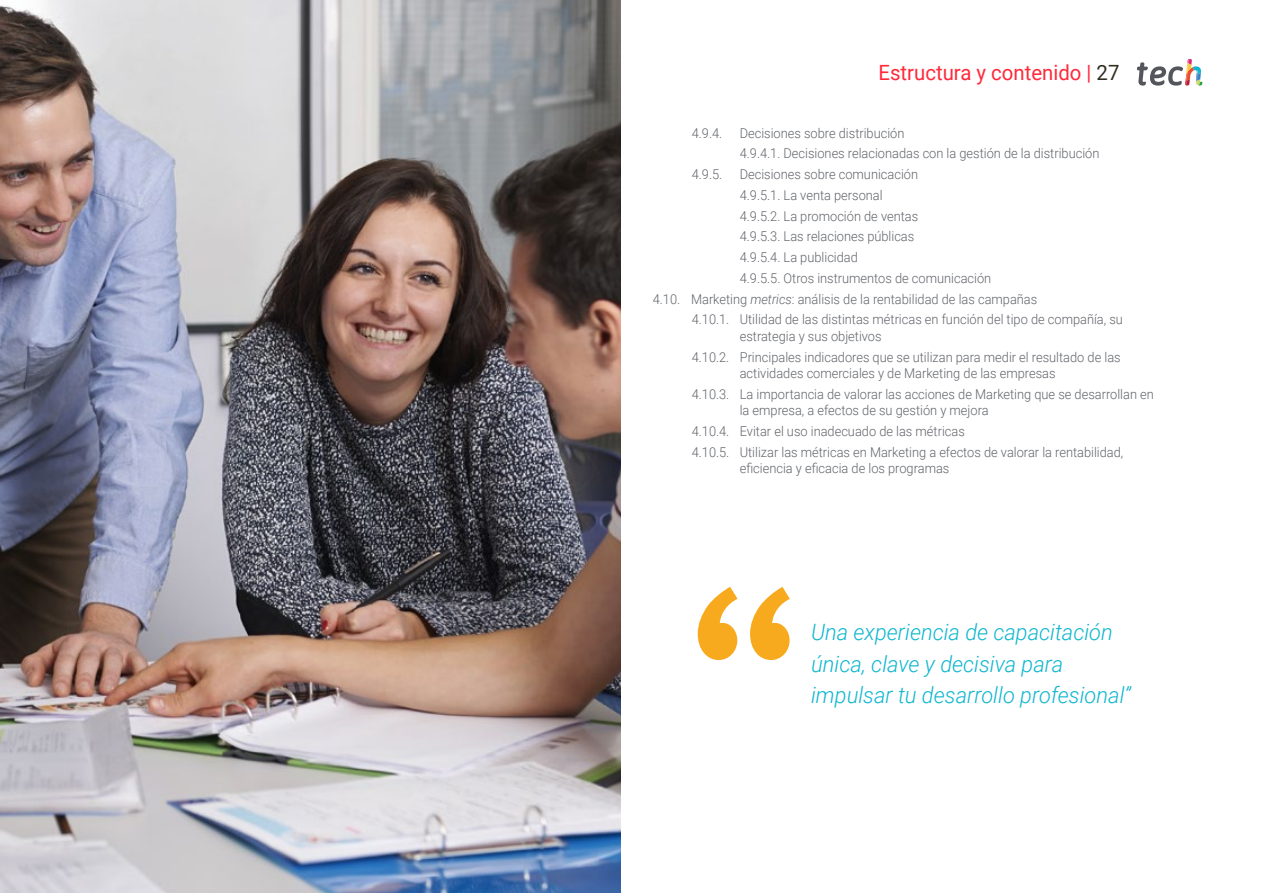
<style>
.page{position:relative;width:1263px;height:893px;background:#fff}
.page>*{position:absolute;margin:0;border:0;box-sizing:border-box;transform-origin:0 0}
.t1{font:italic 300 22.5px/31.5px "Roboto";color:#0fb6cf}
.t2{font:21px "Roboto";color:#ff293a}
.t3{font:300 13.5px/20.7px "Roboto";color:#61646a;scale:.95 1}
.s1{color:#312e20}
.s2{font-style:italic}
</style>
<div class="page">
<svg style="left:698px;top:587px;width:92px;height:73px"></svg>
<svg style="left:1137px;top:59px;width:65px;height:27px"></svg>
<img style="left:0;top:0;width:621px;height:893px">
<h2 class="t2" style="left:878px;top:57px;width:242px">Estructura y contenido | <span class="s1">27</span></h2>
<p class="t3" style="left:692px;top:122px;width:34px">4.9.4.</p>
<p class="t3" style="left:740px;top:122px;width:380px">Decisiones sobre distribución<br>4.9.4.1. Decisiones relacionadas con la gestión de la distribución</p>
<p class="t3" style="left:692px;top:164px;width:34px">4.9.5.</p>
<p class="t3" style="left:740px;top:164px;width:189px">Decisiones sobre comunicación</p>
<p class="t3" style="left:740px;top:184px;width:152px">4.9.5.1. La venta personal</p>
<p class="t3" style="left:740px;top:205px;width:189px">4.9.5.2. La promoción de ventas</p>
<p class="t3" style="left:740px;top:226px;width:185px">4.9.5.3. Las relaciones públicas</p>
<p class="t3" style="left:740px;top:247px;width:126px">4.9.5.4. La publicidad</p>
<p class="t3" style="left:740px;top:267px;width:266px">4.9.5.5. Otros instrumentos de comunicación</p>
<p class="t3" style="left:653px;top:288px;width:406px">4.10. Marketing <span class="s2">metrics</span>: análisis de la rentabilidad de las campañas</p>
<p class="t3" style="left:692px;top:309px;width:455px">4.10.1. Utilidad de las distintas métricas en función del tipo de compañía, su</p>
<p class="t3" style="left:692px;top:325px;width:453px;text-indent:48px">estrategia y sus objetivos<br>4.10.2. Principales indicadores que se utilizan para medir el resultado de las</p>
<p class="t3" style="left:692px;top:363px;width:488px;text-indent:48px">actividades comerciales y de Marketing de las empresas<br>4.10.3. La importancia de valorar las acciones de Marketing que se desarrollan en</p>
<p class="t3" style="left:692px;top:400px;width:456px;text-indent:48px">la empresa, a efectos de su gestión y mejora<br>4.10.4. Evitar el uso inadecuado de las métricas<br>4.10.5. Utilizar las métricas en Marketing a efectos de valorar la rentabilidad,</p>
<p class="t3" style="left:740px;top:458px;width:222px">eficiencia y eficacia de los programas</p>
<h1 class="t1" style="left:811px;top:616px;width:321px">Una experiencia de capacitación única, clave y decisiva para impulsar tu desarrollo profesional”</h1>
</div>
